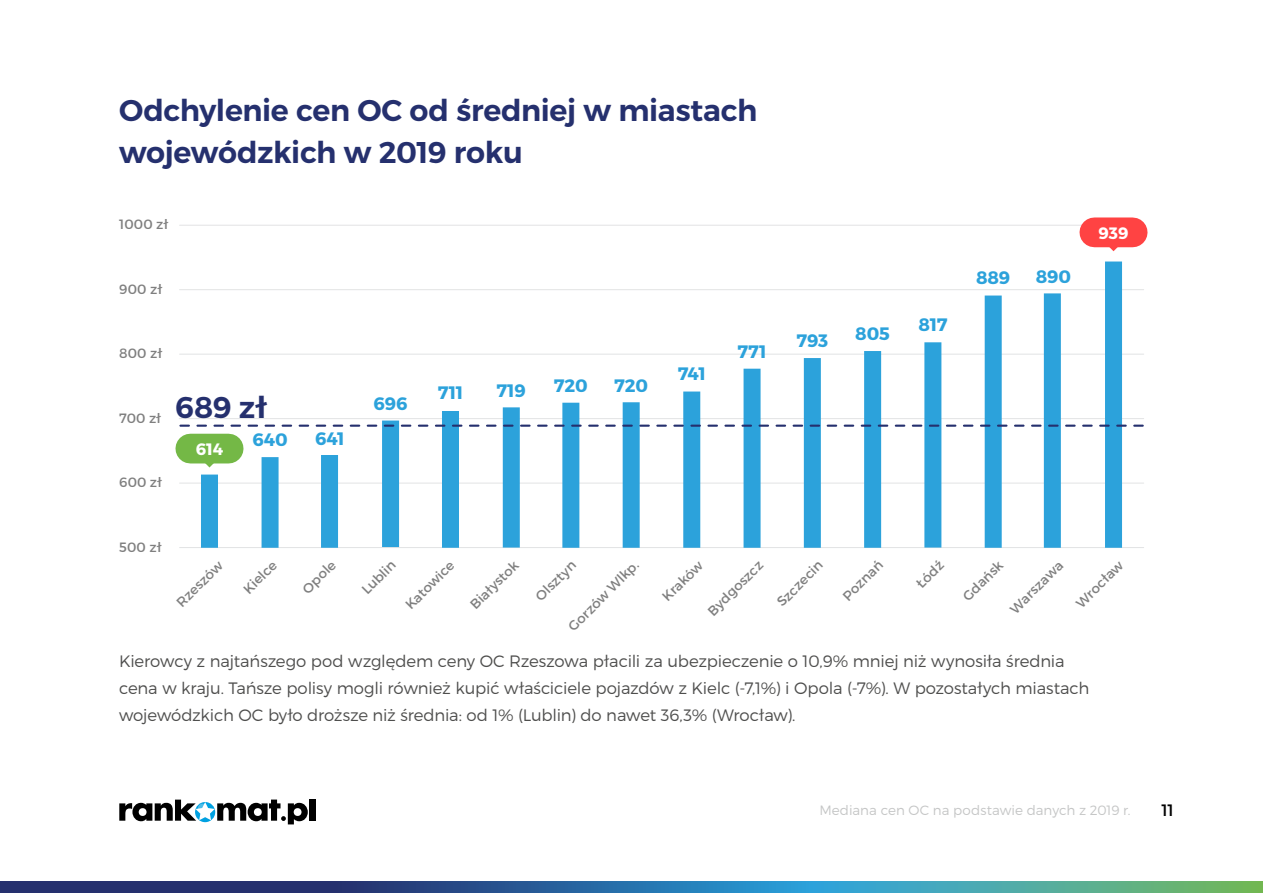
<style>
.page{position:relative;width:1263px;height:893px;background:#fff}
.page>*{position:absolute;margin:0;border:0;box-sizing:border-box;transform-origin:0 0}
.t1{font:600 30px/42px "Montserrat";letter-spacing:-.015em;color:#25306e}
.t2{font:700 18px "Montserrat";letter-spacing:-.005em;color:#2ca2db}
.t3{font:300 16.5px/27px "Montserrat";letter-spacing:-.01em;color:#4e4e4d}
.t4{font:700 16.5px "Montserrat";letter-spacing:-.005em;color:#fff}
.t5{font:16.5px "Montserrat";color:#000}
.t6{font:13.5px "Montserrat";letter-spacing:.01em;color:#7f7f7f}
.t7{font:300 13.5px "Montserrat";color:#c5c6c6}
</style>
<div class="page">
<svg style="left:0;top:882px;width:1263px;height:11px"></svg>
<div style="left:309px;top:800px;width:7px;height:21px;background:#000"></div>
<svg style="left:119px;top:799px;width:189px;height:25px"></svg>
<svg style="left:198px;top:804px;width:8px;height:8px"></svg>
<hr style="left:179px;top:418px;width:965px;height:1px;background:#e2e3e4">
<hr style="left:180px;top:483px;width:964px;height:1px;background:#e2e3e4">
<div style="left:382px;top:421px;width:17px;height:127px;background:#2ca2db"></div>
<hr style="left:180px;top:225px;width:964px;height:1px;background:#e2e3e4">
<hr style="left:180px;top:289px;width:964px;height:1px;background:#e2e3e4">
<hr style="left:180px;top:354px;width:964px;height:1px;background:#e2e3e4">
<hr style="left:180px;top:547px;width:964px;height:1px;background:#e2e3e4">
<div style="left:201px;top:475px;width:17px;height:73px;background:#2ca2db"></div>
<div style="left:1105px;top:261px;width:17px;height:287px;background:#2ca2db"></div>
<div style="left:321px;top:455px;width:17px;height:93px;background:#2ca2db"></div>
<div style="left:442px;top:411px;width:17px;height:137px;background:#2ca2db"></div>
<div style="left:864px;top:351px;width:17px;height:197px;background:#2ca2db"></div>
<div style="left:924px;top:342px;width:17px;height:206px;background:#2ca2db"></div>
<div style="left:562px;top:403px;width:17px;height:145px;background:#2ca2db"></div>
<div style="left:1044px;top:293px;width:17px;height:255px;background:#2ca2db"></div>
<div style="left:683px;top:392px;width:17px;height:156px;background:#2ca2db"></div>
<div style="left:804px;top:358px;width:17px;height:190px;background:#2ca2db"></div>
<div style="left:985px;top:296px;width:17px;height:252px;background:#2ca2db"></div>
<div style="left:623px;top:402px;width:17px;height:146px;background:#2ca2db"></div>
<div style="left:743px;top:369px;width:17px;height:179px;background:#2ca2db"></div>
<svg style="left:1102px;top:247px;width:23px;height:4px"></svg>
<div style="left:1094px;top:217px;width:39px;height:30px;background:#ff4343"></div>
<svg style="left:198px;top:463px;width:23px;height:4px"></svg>
<div style="left:190px;top:434px;width:39px;height:29px;background:#74b846"></div>
<div style="left:503px;top:407px;width:17px;height:141px;background:#2ca2db"></div>
<svg style="left:180px;top:425px;width:963px;height:2px"></svg>
<div style="left:262px;top:457px;width:17px;height:91px;background:#2ca2db"></div>
<h1 class="t1" style="left:119px;top:90px;width:640px">Odchylenie cen OC od średniej w miastach wojewódzkich w 2019 roku</h1>
<p class="t6" style="left:119px;top:216px;width:50px">1000 zł</p>
<p class="t6" style="left:119px;top:281px;width:44px">900 zł</p>
<p class="t6" style="left:119px;top:345px;width:44px">800 zł</p>
<p class="t6" style="left:119px;top:410px;width:43px">700 zł</p>
<p class="t6" style="left:119px;top:474px;width:44px">600 zł</p>
<h1 class="t1" style="left:175px;top:386px;width:93px">689 zł</h1>
<p class="t4" style="left:196px;top:439px;width:29px">614</p>
<p class="t2" style="left:252px;top:428px;width:37px">640</p>
<p class="t2" style="left:315px;top:427px;width:31px">641</p>
<p class="t6" style="left:119px;top:539px;width:43px">500 zł</p>
<p class="t2" style="left:374px;top:392px;width:36px">696</p>
<p class="t2" style="left:438px;top:382px;width:27px">711</p>
<p class="t2" style="left:496px;top:379px;width:31px">719</p>
<p class="t2" style="left:554px;top:375px;width:35px">720</p>
<p class="t2" style="left:614px;top:374px;width:35px">720</p>
<p class="t2" style="left:678px;top:363px;width:30px">741</p>
<p class="t2" style="left:737px;top:340px;width:30px">771</p>
<p class="t2" style="left:796px;top:330px;width:33px">793</p>
<p class="t2" style="left:855px;top:322px;width:36px">805</p>
<p class="t2" style="left:918px;top:314px;width:30px">817</p>
<p class="t2" style="left:976px;top:267px;width:36px">889</p>
<p class="t2" style="left:1036px;top:265px;width:37px">890</p>
<p class="t4" style="left:1098px;top:223px;width:31px">939</p>
<p class="t6" style="left:467px;top:601px;width:64px;rotate:-45deg">Białystok</p>
<p class="t6" style="left:959px;top:593px;width:52px;rotate:-45deg">Gdańsk</p>
<p class="t6" style="left:173px;top:598px;width:60px;rotate:-45deg">Rzeszów</p>
<p class="t6" style="left:402px;top:601px;width:64px;rotate:-45deg">Katowice</p>
<p class="t6" style="left:773px;top:598px;width:60px;rotate:-45deg">Szczecin</p>
<p class="t6" style="left:913px;top:580px;width:34px;rotate:-45deg">Łódź</p>
<p class="t6" style="left:1072px;top:599px;width:62px;rotate:-45deg">Wrocław</p>
<p class="t6" style="left:565px;top:623px;width:95px;rotate:-45deg">Gorzów Wlkp.</p>
<p class="t6" style="left:839px;top:592px;width:52px;rotate:-45deg">Poznań</p>
<p class="t6" style="left:659px;top:593px;width:53px;rotate:-45deg">Kraków</p>
<p class="t6" style="left:299px;top:586px;width:42px;rotate:-45deg">Opole</p>
<p class="t6" style="left:532px;top:593px;width:52px;rotate:-45deg">Olsztyn</p>
<p class="t6" style="left:240px;top:586px;width:42px;rotate:-45deg">Kielce</p>
<p class="t6" style="left:704px;top:608px;width:73px;rotate:-45deg">Bydgoszcz</p>
<p class="t6" style="left:358px;top:586px;width:43px;rotate:-45deg">Lublin</p>
<p class="t6" style="left:1006px;top:605px;width:70px;rotate:-45deg">Warszawa</p>
<p class="t3" style="left:119px;top:648px;width:972px">Kierowcy z najtańszego pod względem ceny OC Rzeszowa płacili za ubezpieczenie o 10,9% mniej niż wynosiła średnia cena w kraju. Tańsze polisy mogli również kupić właściciele pojazdów z Kielc (-7,1%) i Opola (-7%). W pozostałych miastach wojewódzkich OC było droższe niż średnia: od 1% (Lublin) do nawet 36,3% (Wrocław).</p>
<p class="t7" style="left:819px;top:802px;width:313px">Mediana cen OC na podstawie danych z 2019 r.</p>
<p class="t5" style="left:1161px;top:800px;width:14px">11</p>
</div>
